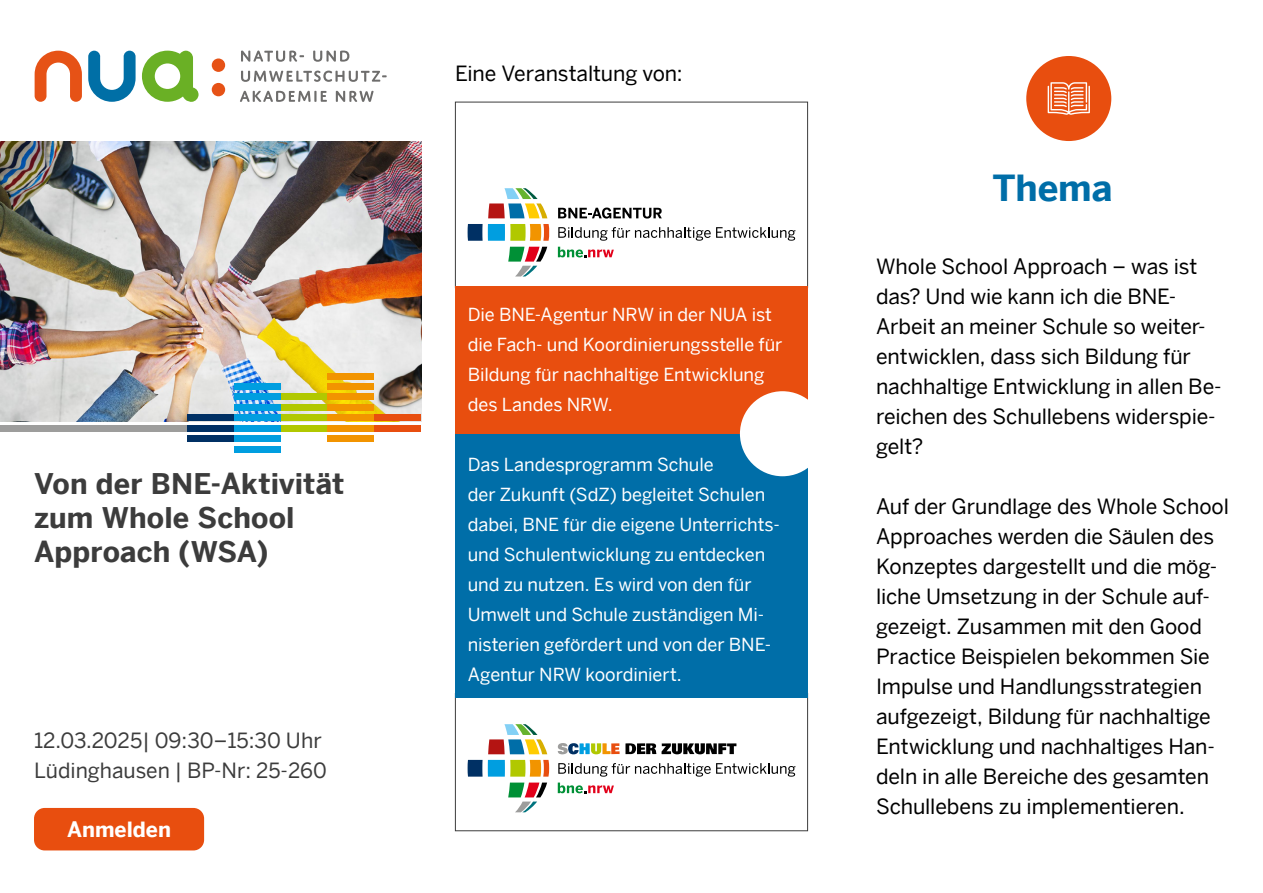
<style>
.page{position:relative;width:1263px;height:893px;background:#fff}
.page>*{position:absolute;margin:0;border:0;box-sizing:border-box;transform-origin:0 0}
.t1{font:700 36px "Benton Sans";letter-spacing:-.005em;color:#006ea8}
.t2{font:700 28.5px/34.2px "Benton Sans";letter-spacing:.005em;color:#3c3c3c}
.t3{font:21px/30px "Benton Sans";letter-spacing:-.005em;color:#000}
.t4{font:21px/30px "Benton Sans";color:#3c3c3c}
.t5{font:700 21px "Benton Sans";color:#fff}
.t6{font:18px/30px "Benton Sans";letter-spacing:-.005em;color:#fff}
</style>
<div class="page">
<img style="left:0;top:141px;width:421px;height:281px">
<div style="left:281px;top:425px;width:46px;height:6px;background:#b1c800"></div>
<div style="left:327px;top:425px;width:47px;height:6px;background:#f29400"></div>
<div style="left:374px;top:425px;width:47px;height:6px;background:#e84e0f"></div>
<div style="left:0;top:425px;width:187px;height:6px;background:#9d9d9c"></div>
<div style="left:234px;top:425px;width:47px;height:6px;background:#009ee0"></div>
<div style="left:281px;top:415px;width:46px;height:6px;background:#b1c800"></div>
<div style="left:327px;top:415px;width:47px;height:6px;background:#f29400"></div>
<div style="left:374px;top:415px;width:47px;height:6px;background:#e84e0f"></div>
<div style="left:234px;top:435px;width:47px;height:7px;background:#009ee0"></div>
<div style="left:187px;top:425px;width:47px;height:6px;background:#003064"></div>
<div style="left:234px;top:446px;width:47px;height:6px;background:#009ee0"></div>
<div style="left:187px;top:435px;width:47px;height:7px;background:#003064"></div>
<div style="left:187px;top:415px;width:47px;height:6px;background:#003064"></div>
<div style="left:234px;top:415px;width:47px;height:6px;background:#009ee0"></div>
<div style="left:234px;top:404px;width:47px;height:6px;background:#009ee0"></div>
<div style="left:234px;top:394px;width:47px;height:6px;background:#009ee0"></div>
<div style="left:234px;top:383px;width:47px;height:7px;background:#009ee0"></div>
<div style="left:281px;top:404px;width:46px;height:6px;background:#b1c800"></div>
<div style="left:281px;top:394px;width:46px;height:6px;background:#b1c800"></div>
<div style="left:327px;top:404px;width:47px;height:6px;background:#f29400"></div>
<div style="left:327px;top:394px;width:47px;height:6px;background:#f29400"></div>
<div style="left:327px;top:383px;width:47px;height:7px;background:#f29400"></div>
<div style="left:327px;top:373px;width:47px;height:6px;background:#f29400"></div>
<div style="left:327px;top:435px;width:47px;height:7px;background:#f29400"></div>
<svg style="left:241px;top:51px;width:63px;height:11px"></svg>
<svg style="left:313px;top:51px;width:36px;height:11px"></svg>
<svg style="left:241px;top:71px;width:146px;height:11px"></svg>
<svg style="left:240px;top:91px;width:87px;height:11px"></svg>
<svg style="left:336px;top:91px;width:37px;height:11px"></svg>
<svg style="left:35px;top:51px;width:47px;height:51px"></svg>
<svg style="left:88px;top:51px;width:48px;height:51px"></svg>
<div style="left:212px;top:83px;width:13px;height:13px;background:#e65216;border-radius:50%"></div>
<div style="left:212px;top:58px;width:13px;height:14px;background:#e65216;border-radius:50%"></div>
<svg style="left:142px;top:51px;width:57px;height:51px"></svg>
<div style="left:34px;top:808px;width:170px;height:42px;background:#e84e0f;border-radius:11px"></div>
<div style="left:455px;top:102px;width:353px;height:186px;background:#fff;border:1px solid #3c3c3c"></div>
<svg style="left:508px;top:247px;width:39px;height:29px"></svg>
<svg style="left:488px;top:188px;width:59px;height:30px"></svg>
<svg style="left:468px;top:224px;width:81px;height:17px"></svg>
<svg style="left:558px;top:208px;width:104px;height:11px"></svg>
<svg style="left:558px;top:227px;width:237px;height:14px"></svg>
<svg style="left:558px;top:247px;width:56px;height:10px"></svg>
<div style="left:455px;top:286px;width:353px;height:149px;background:#e84e0f"></div>
<div style="left:455px;top:693px;width:353px;height:138px;background:#fff;border:1px solid #3c3c3c"></div>
<svg style="left:508px;top:783px;width:39px;height:29px"></svg>
<svg style="left:488px;top:724px;width:59px;height:30px"></svg>
<svg style="left:468px;top:760px;width:81px;height:17px"></svg>
<svg style="left:558px;top:783px;width:56px;height:10px"></svg>
<svg style="left:558px;top:743px;width:178px;height:11px"></svg>
<svg style="left:558px;top:763px;width:237px;height:14px"></svg>
<div style="left:455px;top:434px;width:353px;height:263px;background:#006ea8"></div>
<div style="left:740px;top:391px;width:85px;height:85px;background:#fff;border-radius:50%"></div>
<div style="left:1026px;top:56px;width:85px;height:85px;background:#e84e0f;border-radius:50%"></div>
<svg style="left:1047px;top:86px;width:1px;height:27px"></svg>
<svg style="left:1048px;top:82px;width:42px;height:33px"></svg>
<h2 class="t2" style="left:34px;top:466px;width:312px">Von der BNE-Aktivität zum Whole School<br>Approach (WSA)</h2>
<p class="t4" style="left:34px;top:725px;width:294px">12.03.2025| 09:30–15:30 Uhr<br>Lüdinghausen | BP-Nr: 25-260</p>
<p class="t5" style="left:67px;top:817px;width:106px">Anmelden</p>
<p class="t3" style="left:455px;top:58px;width:229px">Eine Veranstaltung von:</p>
<p class="t6" style="left:468px;top:299px;width:316px">Die BNE-Agentur NRW in der NUA ist die Fach- und Koordinierungsstelle für<br>Bildung für nachhaltige Entwicklung des Landes NRW.</p>
<p class="t6" style="left:468px;top:449px;width:314px">Das Landesprogramm Schule<br>der Zukunft (SdZ) begleitet Schulen dabei, BNE für die eigene Unterrichts&shy;und Schulentwicklung zu entdecken und zu nutzen. Es wird von den für Umwelt und Schule zuständigen Mi&shy;nisterien gefördert und von der BNE-Agentur NRW koordiniert.</p>
<h1 class="t1" style="left:992px;top:166px;width:121px">Thema</h1>
<p class="t3" style="left:876px;top:251px;width:347px">Whole School Approach – was ist das? Und wie kann ich die BNE-<br>Arbeit an meiner Schule so weiter&shy;entwicklen, dass sich Bildung für nachhaltige Entwicklung in allen Be&shy;reichen des Schullebens widerspie&shy;gelt?</p>
<p class="t3" style="left:876px;top:491px;width:354px">Auf der Grundlage des Whole School Approaches werden die Säulen des Konzeptes dargestellt und die mög&shy;liche Umsetzung in der Schule auf&shy;gezeigt. Zusammen mit den Good Practice Beispielen bekommen Sie Impulse und Handlungsstrategien aufgezeigt, Bildung für nachhaltige Entwicklung und nachhaltiges Han&shy;deln in alle Bereiche des gesamten Schullebens zu implementieren.</p>
</div>
